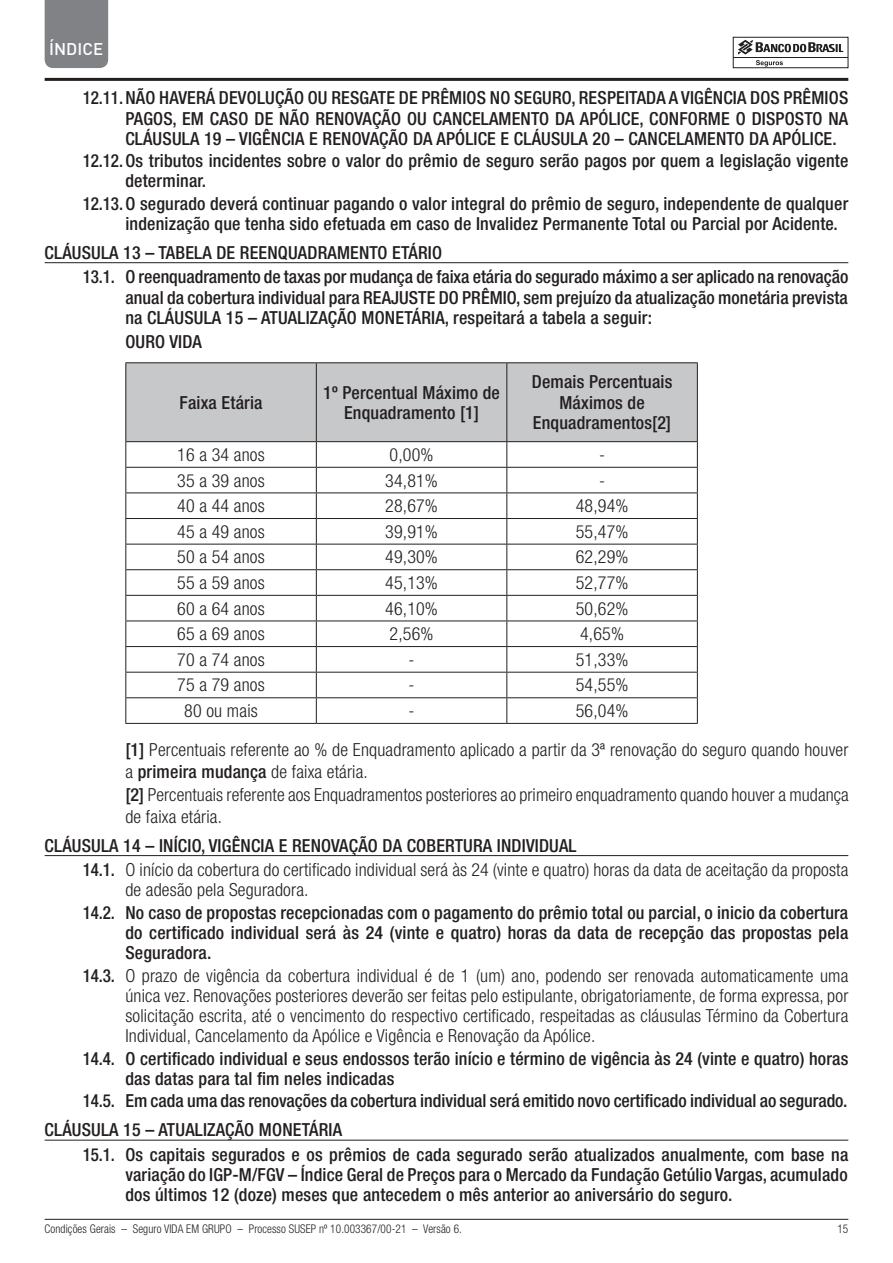
<style>
.page{position:relative;width:893px;height:1263px;background:#fff}
.page>*{position:absolute;margin:0;border:0;box-sizing:border-box;transform-origin:0 0}
._1_1{font:500 condensed 18px/20.2px "Helvetica Neue LT Std";letter-spacing:.01em;color:#231f20;text-align:justify;scale:.95 1}
._1_1-2{font:300 condensed 18px/20.2px "Helvetica Neue LT Std";letter-spacing:.01em;color:#231f20}
.Texto_19mm{font:300 condensed 18px/21.6px "Helvetica Neue LT Std";letter-spacing:.01em;color:#231f20}
.tabela_centralizada{font:300 condensed 18px "Helvetica Neue LT Std";letter-spacing:.01em;color:#231f20}
.Cláusula{font:500 condensed 18px "Helvetica Neue LT Std";letter-spacing:.01em;color:#231f20}
.tabela_centralizada-2{font:500 condensed 18px/20.2px "Helvetica Neue LT Std";letter-spacing:.01em;color:#231f20;text-align:center}
.Texto_19mm-2{font:500 condensed 18px "Helvetica Neue LT Std";letter-spacing:.01em;color:#231f20}
.t1{font:500 16.8px "DIN";letter-spacing:.005em;color:#fff}
.t2{font:300 condensed 12px "Helvetica Neue LT Std";letter-spacing:.01em;color:#231f20;scale:.94 1}
.s1{font-weight:500}
</style>
<div class="page">
<hr style="left:45px;top:78px;width:803px;height:3px;background:#231f20">
<hr style="left:45px;top:1219px;width:803px;height:1px;background:#231f20">
<div style="left:733px;top:37px;width:115px;height:31px;border:1px solid #231f20"></div>
<hr style="left:733px;top:57px;width:115px;height:1px;background:#231f20">
<svg style="left:738px;top:40px;width:105px;height:27px"></svg>
<div style="left:45px;top:0;width:63px;height:68px;background:#808285"></div>
<hr style="left:45px;top:262px;width:803px;height:1px;background:#231f20">
<hr style="left:45px;top:855px;width:803px;height:1px;background:#231f20">
<hr style="left:45px;top:1140px;width:803px;height:1px;background:#231f20">
<svg style="left:125px;top:363px;width:573px;height:360px"></svg>
<hr style="left:125px;top:723px;width:191px;height:1px;background:#231f20">
<hr style="left:316px;top:723px;width:191px;height:1px;background:#231f20">
<hr style="left:507px;top:723px;width:191px;height:1px;background:#231f20">
<hr style="left:125px;top:362px;width:191px;height:1px;background:#231f20">
<hr style="left:125px;top:363px;width:1px;height:78px;background:#231f20">
<hr style="left:316px;top:362px;width:191px;height:1px;background:#231f20">
<hr style="left:507px;top:362px;width:191px;height:1px;background:#231f20">
<hr style="left:697px;top:363px;width:1px;height:78px;background:#231f20">
<hr style="left:125px;top:441px;width:191px;height:1px;background:#231f20">
<hr style="left:316px;top:441px;width:191px;height:1px;background:#231f20">
<hr style="left:507px;top:441px;width:191px;height:1px;background:#231f20">
<p class="t1" style="left:49px;top:38px;width:56px">ÍNDICE</p>
<p class="_1_1" style="left:125px;top:88px;width:762px;text-indent:-43px">12.11.NÃO HAVERÁ DEVOLUÇÃO OU RESGATE DE PRÊMIOS NO SEGURO, RESPEITADA A VIGÊNCIA DOS PRÊMIOS PAGOS, EM CASO DE NÃO RENOVAÇÃO OU CANCELAMENTO DA APÓLICE, CONFORME O DISPOSTO NA CLÁUSULA 19 – VIGÊNCIA E RENOVAÇÃO DA APÓLICE E CLÁUSULA 20 – CANCELAMENTO DA APÓLICE.</p>
<p class="_1_1" style="left:125px;top:150px;width:762px;text-indent:-43px">12.12.Os tributos incidentes sobre o valor do prêmio de seguro serão pagos por quem a legislação vigente determinar.</p>
<p class="_1_1" style="left:125px;top:193px;width:762px;text-indent:-43px">12.13.O segurado deverá continuar pagando o valor integral do prêmio de seguro, independente de qualquer indenização que tenha sido efetuada em caso de Invalidez Permanente Total ou Parcial por Acidente.</p>
<p class="Cláusula" style="left:45px;top:242px;width:399px">CLÁUSULA 13 – TABELA DE REENQUADRAMENTO ETÁRIO</p>
<p class="_1_1" style="left:125px;top:267px;width:763px;text-indent:-43px">13.1. O reenquadramento de taxas por mudança de faixa etária do segurado máximo a ser aplicado na renovação anual da cobertura individual para REAJUSTE DO PRÊMIO, sem prejuízo da atualização monetária prevista na CLÁUSULA 15 – ATUALIZAÇÃO MONETÁRIA, respeitará a tabela a seguir:</p>
<p class="Texto_19mm-2" style="left:125px;top:330px;width:78px">OURO VIDA</p>
<p class="tabela_centralizada-2" style="left:180px;top:392px;width:84px">Faixa Etária</p>
<p class="tabela_centralizada-2" style="left:323px;top:382px;width:178px">1º Percentual Máximo de<br>Enquadramento [1]</p>
<p class="tabela_centralizada-2" style="left:532px;top:372px;width:142px">Demais Percentuais<br>Máximos de<br>Enquadramentos[2]</p>
<p class="tabela_centralizada" style="left:177px;top:444px;width:89px">16 a 34 anos</p>
<p class="tabela_centralizada" style="left:390px;top:444px;width:45px">0,00%</p>
<p class="tabela_centralizada" style="left:599px;top:444px;width:7px">-</p>
<p class="tabela_centralizada" style="left:177px;top:470px;width:89px">35 a 39 anos</p>
<p class="tabela_centralizada" style="left:385px;top:470px;width:54px">34,81%</p>
<p class="tabela_centralizada" style="left:599px;top:470px;width:7px">-</p>
<p class="tabela_centralizada" style="left:177px;top:495px;width:89px">40 a 44 anos</p>
<p class="tabela_centralizada" style="left:385px;top:495px;width:54px">28,67%</p>
<p class="tabela_centralizada" style="left:576px;top:495px;width:54px">48,94%</p>
<p class="tabela_centralizada" style="left:177px;top:521px;width:89px">45 a 49 anos</p>
<p class="tabela_centralizada" style="left:385px;top:521px;width:54px">39,91%</p>
<p class="tabela_centralizada" style="left:576px;top:521px;width:54px">55,47%</p>
<p class="tabela_centralizada" style="left:177px;top:547px;width:89px">50 a 54 anos</p>
<p class="tabela_centralizada" style="left:385px;top:547px;width:54px">49,30%</p>
<p class="tabela_centralizada" style="left:576px;top:547px;width:54px">62,29%</p>
<p class="tabela_centralizada" style="left:177px;top:572px;width:89px">55 a 59 anos</p>
<p class="tabela_centralizada" style="left:385px;top:572px;width:54px">45,13%</p>
<p class="tabela_centralizada" style="left:576px;top:572px;width:54px">52,77%</p>
<p class="tabela_centralizada" style="left:177px;top:598px;width:89px">60 a 64 anos</p>
<p class="tabela_centralizada" style="left:385px;top:598px;width:54px">46,10%</p>
<p class="tabela_centralizada" style="left:576px;top:598px;width:54px">50,62%</p>
<p class="tabela_centralizada" style="left:177px;top:623px;width:89px">65 a 69 anos</p>
<p class="tabela_centralizada" style="left:390px;top:623px;width:45px">2,56%</p>
<p class="tabela_centralizada" style="left:580px;top:623px;width:45px">4,65%</p>
<p class="tabela_centralizada" style="left:177px;top:649px;width:89px">70 a 74 anos</p>
<p class="tabela_centralizada" style="left:409px;top:649px;width:7px">-</p>
<p class="tabela_centralizada" style="left:576px;top:649px;width:54px">51,33%</p>
<p class="tabela_centralizada" style="left:177px;top:675px;width:89px">75 a 79 anos</p>
<p class="tabela_centralizada" style="left:409px;top:675px;width:7px">-</p>
<p class="tabela_centralizada" style="left:576px;top:675px;width:54px">54,55%</p>
<p class="tabela_centralizada" style="left:184px;top:700px;width:75px">80 ou mais</p>
<p class="tabela_centralizada" style="left:409px;top:700px;width:7px">-</p>
<p class="tabela_centralizada" style="left:576px;top:700px;width:54px">56,04%</p>
<p class="Texto_19mm" style="left:125px;top:739px;width:724px"><span class="s1">[1]</span> Percentuais referente ao % de Enquadramento aplicado a partir da 3ª renovação do seguro quando houver a <span class="s1">primeira mudança</span> de faixa etária.</p>
<p class="Texto_19mm" style="left:125px;top:784px;width:725px"><span class="s1">[2]</span> Percentuais referente aos Enquadramentos posteriores ao primeiro enquadramento quando houver a mudança de faixa etária.</p>
<p class="Cláusula" style="left:45px;top:834px;width:533px">CLÁUSULA 14 – INÍCIO, VIGÊNCIA E RENOVAÇÃO DA COBERTURA INDIVIDUAL</p>
<p class="_1_1-2" style="left:125px;top:859px;width:724px;text-indent:-43px"><span class="s1">14.1.</span> O início da cobertura do certificado individual será às 24 (vinte e quatro) horas da data de aceitação da proposta de adesão pela Seguradora.</p>
<p class="_1_1" style="left:125px;top:902px;width:762px;text-indent:-43px">14.2. No caso de propostas recepcionadas com o pagamento do prêmio total ou parcial, o inicio da cobertura do certificado individual será às 24 (vinte e quatro) horas da data de recepção das propostas pela Seguradora.</p>
<p class="_1_1-2" style="left:125px;top:965px;width:724px;text-align:justify;text-indent:-43px"><span class="s1">14.3.</span> O prazo de vigência da cobertura individual é de 1 (um) ano, podendo ser renovada automaticamente uma única vez. Renovações posteriores deverão ser feitas pelo estipulante, obrigatoriamente, de forma expressa, por solicitação escrita, até o vencimento do respectivo certificado, respeitadas as cláusulas Término da Cobertura Individual, Cancelamento da Apólice e Vigência e Renovação da Apólice.</p>
<p class="_1_1" style="left:125px;top:1048px;width:762px;text-indent:-43px">14.4. O certificado individual e seus endossos terão início e término de vigência às 24 (vinte e quatro) horas das datas para tal fim neles indicadas</p>
<p class="_1_1" style="left:83px;top:1091px;width:806px">14.5. Em cada uma das renovações da cobertura individual será emitido novo certificado individual ao segurado.</p>
<p class="Cláusula" style="left:45px;top:1119px;width:299px">CLÁUSULA 15 – ATUALIZAÇÃO MONETÁRIA</p>
<p class="_1_1" style="left:125px;top:1144px;width:762px;text-indent:-43px">15.1. Os capitais segurados e os prêmios de cada segurado serão atualizados anualmente, com base na variação do IGP-M/FGV – Índice Geral de Preços para o Mercado da Fundação Getúlio Vargas, acumulado dos últimos 12 (doze) meses que antecedem o mês anterior ao aniversário do seguro.</p>
<p class="t2" style="left:45px;top:1221px;width:445px">Condições Gerais – Seguro VIDA EM GRUPO – Processo SUSEP nº 10.003367/00-21 – Versão 6.</p>
<p class="t2" style="left:837px;top:1221px;width:13px">15</p>
</div>
